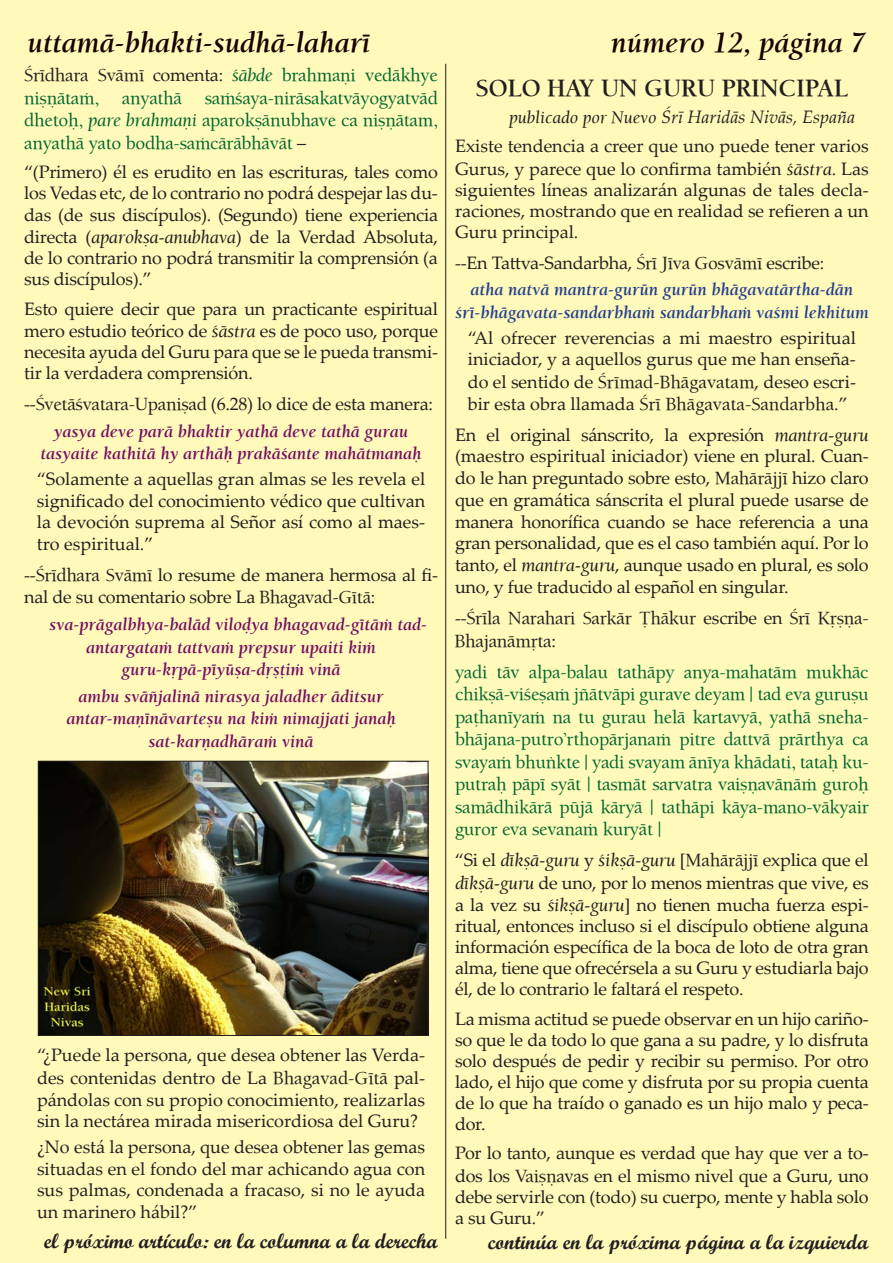
<style>
.page{position:relative;width:893px;height:1263px;background:#fffaba}
.page>*{position:absolute;margin:0;border:0;box-sizing:border-box;transform-origin:0 0}
.t1{font:italic 700 30px "Balaram";color:#1a0201}
.t2{font:700 25.5px "Balaram";letter-spacing:-.01em;color:#231f20}
.t3{font:21px "Script MT Bold";color:#231f20}
.t4{font:19.05px/22.5px "Balaram";letter-spacing:-.015em;color:#00662f;text-align:justify}
.t5{font:19.05px/22.5px "Balaram";letter-spacing:-.015em;color:#231f20}
.t6{font:italic 19.05px "Balaram";letter-spacing:-.015em;color:#231f20}
.t7{font:18px/21.3px "Palatino Linotype";letter-spacing:-.015em;color:#231f20;text-align:justify}
.t8{font:italic 700 18px/22.5px "Balaram";color:#740e63;text-align:center}
.t9{font:italic 700 18px/22.5px "Balaram";color:#253f8e;text-align:center}
.s1{color:#231f20}
.s2{font-family:"Palatino Linotype";font-size:18px;color:#231f20}
.s3{font-style:italic}
.s4{font-family:"Balaram";font-style:italic;font-size:19.05px}
.s5{font-family:"Balaram";font-size:19.05px}
.s6{font-family:"Balaram";font-style:italic}
.s7{font-family:"Palatino Linotype";font-size:18px}
.s8{font-family:"Palatino Linotype";font-style:normal;font-size:18px}
.s9{font-style:normal}
</style>
<div class="page">
<hr style="left:445px;top:64px;width:1px;height:1175px;background:#231f20">
<img style="left:40px;top:763px;width:386px;height:271px">
<div style="left:38px;top:761px;width:390px;height:275px;border:1px solid #231f20"></div>
<h1 class="t1" style="left:27px;top:24px;width:346px">uttamä-bhakti-sudhä-laharé</h1>
<h1 class="t1" style="left:611px;top:24px;width:256px">número 12, página 7</h1>
<p class="t4" style="left:24px;top:64px;width:415px"><span class="s1">Çrédhara Svämé</span> <span class="s2">comenta:</span> <span class="s3">çäbde</span> brahmaëi vedäkhye niñëätaà, anyathä saàçaya-niräsakatväyogyatväd dhetoù, <span class="s3">pare brahmaëi</span> aparokñänubhave ca niñëätam, anyathä yato bodha-saàcäräbhävät <span class="s2">–</span></p>
<p class="t7" style="left:24px;top:161px;width:415px">“(Primero) él es erudito en las escrituras, tales como los Vedas etc, de lo contrario no podrá despejar las du&shy;das (de sus discípulos). (Segundo) tiene experiencia directa (<span class="s4">aparokña-anubhava</span>) de la Verdad Absoluta, de lo contrario no podrá transmitir la comprensión (a sus discípulos).”</p>
<p class="t7" style="left:24px;top:297px;width:415px">Esto quiere decir que para un practicante espiritual mero estudio teórico de <span class="s4">çästra</span> es de poco uso, porque necesita ayuda del Guru para que se le pueda transmi&shy;tir la verdadera comprensión.</p>
<p class="t7" style="left:24px;top:392px;width:410px">--<span class="s5">Çvetäçvatara-Upaniñad</span> (6.28) lo dice de esta manera:</p>
<p class="t8" style="left:41px;top:419px;width:383px">yasya deve parä bhaktir yathä deve tathä gurau tasyaite kathitä hy arthäù prakäçante mahätmanaù</p>
<p class="t7" style="left:37px;top:467px;width:390px">“Solamente a aquellas gran almas se les revela el significado del conocimiento védico que cultivan la devoción suprema al Señor así como al maes&shy;tro espiritual.”</p>
<p class="t7" style="left:24px;top:563px;width:415px;line-height:22.5px">--<span class="s5">Çrédhara Svämé</span> lo resume de manera hermosa al fi&shy;nal de su comentario sobre La <span class="s5">Bhagavad-Gétä</span>:</p>
<p class="t8" style="left:49px;top:613px;width:379px">sva-prägalbhya-baläd viloòya bhagavad-gétäà tad-</p>
<p class="t8" style="left:86px;top:635px;width:291px">antargataà tattvaà prepsur upaiti kià</p>
<p class="t8" style="left:122px;top:658px;width:220px">guru-kåpä-péyüña-dåñöià vinä</p>
<p class="t8" style="left:66px;top:685px;width:331px">ambu sväïjalinä nirasya jaladher äditsur antar-maëénävarteñu na kià nimajjati janaù sat-karëadhäraà vinä</p>
<p class="t7" style="left:37px;top:1044px;width:390px;line-height:21.9px">“¿Puede la persona, que desea obtener las Verda&shy;des contenidas dentro de La <span class="s5">Bhagavad-Gétä</span> pal&shy;pándolas con su propio conocimiento, realizarlas sin la nectárea mirada misericordiosa del Guru?</p>
<p class="t7" style="left:37px;top:1135px;width:390px">¿No está la persona, que desea obtener las gemas situadas en el fondo del mar achicando agua con sus palmas, condenada a fracaso, si no le ayuda un marinero hábil?”</p>
<h2 class="t2" style="left:475px;top:73px;width:374px">SOLO HAY UN GURU PRINCIPAL</h2>
<p class="t7" style="left:455px;top:102px;width:415px;line-height:29.2px;text-indent:54px"><span class="s6">publicado por Nuevo</span> <span class="s3">Śrī Haridās Nivās, España<br></span>Existe tendencia a creer que uno puede tener varios</p>
<p class="t7" style="left:455px;top:157px;width:415px">Gurus, y parece que lo confirma también <span class="s4">çästra</span>. Las siguientes líneas analizarán algunas de tales decla&shy;raciones, mostrando que en realidad se refieren a un Guru principal.</p>
<p class="t7" style="left:455px;top:251px;width:371px">--En Tattva-Sandarbha, <span class="s5">Çré Jéva Gosvämé</span> escribe:</p>
<p class="t9" style="left:455px;top:278px;width:415px">atha natvä mantra-gurün gurün bhägavatärtha-dän çré-bhägavata-sandarbhaà sandarbhaà vaçmi lekhitum</p>
<p class="t7" style="left:468px;top:326px;width:390px;line-height:22px">“Al ofrecer reverencias a mi maestro espiritual iniciador, y a aquellos gurus que me han enseña&shy;do el sentido de <span class="s5">Çrémad-Bhägavatam</span>, deseo escri-</p>
<p class="t5" style="left:468px;top:393px;width:381px"><span class="s7">bir esta obra llamada</span> Çré Bhägavata-Sandarbha<span class="s7">.”</span></p>
<p class="t7" style="left:455px;top:423px;width:415px;line-height:21.8px">En el original sánscrito, la expresión <span class="s4">mantra-guru </span>(maestro espiritual iniciador) viene en plural. Cuan&shy;do le han preguntado sobre esto, <span class="s5">Mahäräjjé</span> hizo claro que en gramática sánscrita el plural puede usarse de manera honorífica cuando se hace referencia a una gran personalidad, que es el caso también aquí. Por lo tanto, el <span class="s4">mantra-guru</span>, aunque usado en plural, es solo uno, y fue traducido al español en singular.</p>
<p class="t5" style="left:455px;top:606px;width:415px"><span class="s7">--</span>Çréla Narahari Sarkär Öhäkur <span class="s7">escribe en</span> Çré Kåñëa-<br>Bhajanämåta<span class="s7">:</span></p>
<p class="t4" style="left:455px;top:660px;width:415px">yadi täv alpa-balau tathäpy anya-mahatäm mukhäc chikñä-viçeñaà jïätväpi gurave deyam | tad eva guruñu paöhanéyaà na tu gurau helä kartavyä, yathä sneha&shy;bhäjana-putro’rthopärjanaà pitre dattvä prärthya ca svayaà bhuìkte | yadi svayam änéya khädati, tataù ku&shy;putraù päpé syät | tasmät sarvatra vaiñëavänäà guroù samädhikärä püjä käryä | tathäpi käya-mano-väkyair guror eva sevanaà kuryät |</p>
<p class="t6" style="left:455px;top:848px;width:415px"><span class="s8">“Si el</span> dékñä-guru <span class="s8">y</span> çikñä-guru <span class="s8">[</span><span class="s9">Mahäräjjé</span> <span class="s8">explica que el</span></p>
<p class="t7" style="left:455px;top:871px;width:415px"><span class="s4">dékñä-guru</span> de uno, por lo menos mientras que vive, es a la vez su <span class="s4">çikñä-guru</span>] no tienen mucha fuerza espi&shy;ritual, entonces incluso si el discípulo obtiene alguna información específica de la boca de loto de otra gran alma, tiene que ofrecérsela a su Guru y estudiarla bajo él, de lo contrario le faltará el respeto.</p>
<p class="t7" style="left:455px;top:1007px;width:415px">La misma actitud se puede observar en un hijo cariño&shy;so que le da todo lo que gana a su padre, y lo disfruta solo después de pedir y recibir su permiso. Por otro lado, el hijo que come y disfruta por su propia cuenta de lo que ha traído o ganado es un hijo malo y peca&shy;dor.</p>
<p class="t7" style="left:455px;top:1141px;width:415px">Por lo tanto, aunque es verdad que hay que ver a to&shy;dos los <span class="s5">Vaiñëavas</span> en el mismo nivel que a Guru, uno debe servirle con (todo) su cuerpo, mente y habla solo a su Guru.”</p>
<p class="t3" style="left:44px;top:1228px;width:395px">el próximo artículo: en la columna a la derecha</p>
<p class="t3" style="left:488px;top:1229px;width:382px">continúa en la próxima página a la izquierda</p>
</div>
